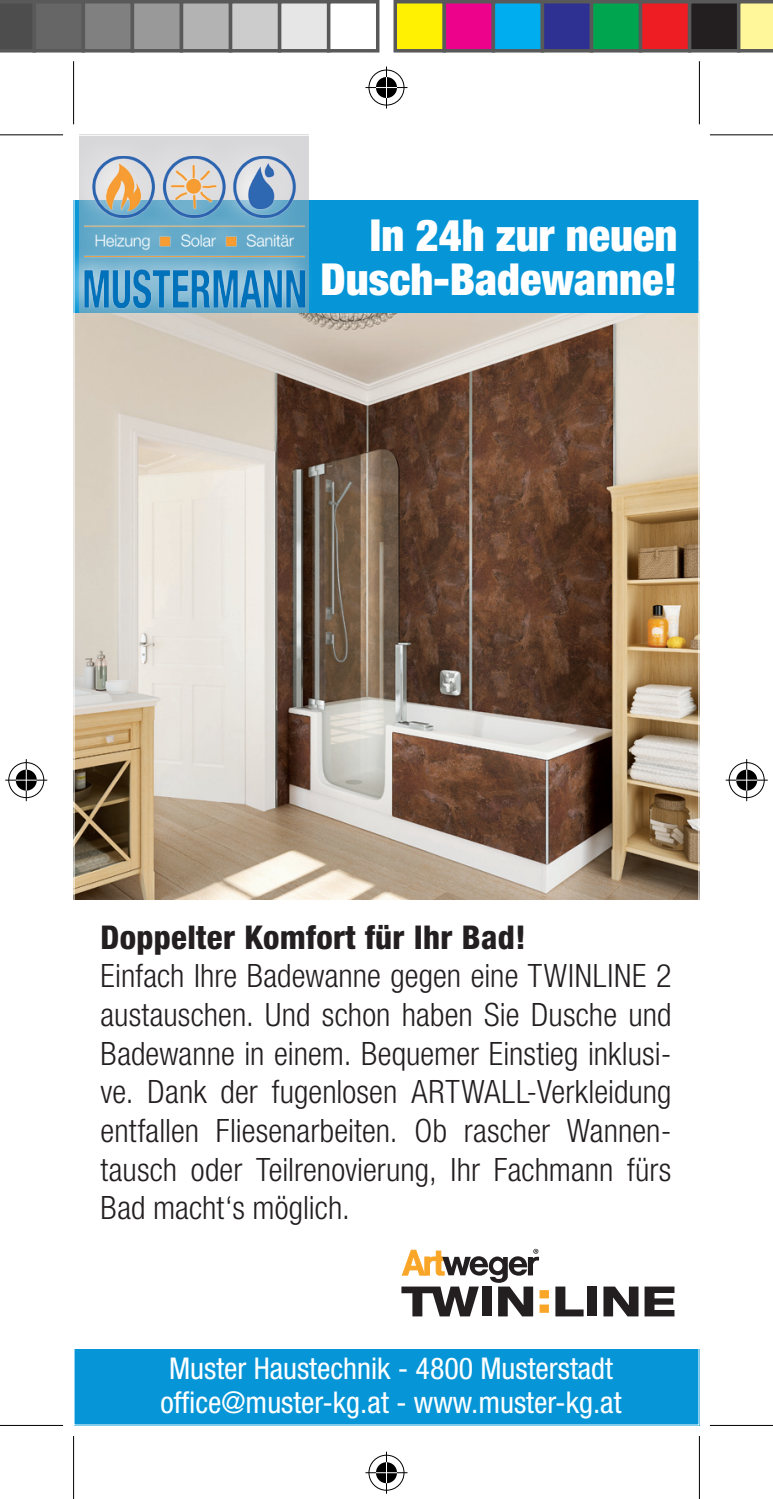
<style>
.page{position:relative;width:773px;height:1499px;background:#fff}
.page>*{position:absolute;margin:0;border:0;box-sizing:border-box;transform-origin:0 0}
.t1{font:900 condensed 44.1px/44.1px "Helvetica Neue LT Std";color:#fff;text-align:right}
.t2{font:800 condensed 32.9px "Helvetica Neue LT Std";letter-spacing:.01em;color:#231f20}
.t3{font:300 condensed 32.2px/38.5px "Helvetica Neue LT Std";color:#231f20;text-align:justify}
.t4{font:condensed 30.1px/33.6px "Helvetica Neue LT Std";color:#fff}
</style>
<div class="page">
<img style="left:76px;top:313px;width:621px;height:586px">
<div style="left:74px;top:200px;width:625px;height:113px;background:#0696d7"></div>
<div style="left:74px;top:135px;width:241px;height:186px;background:#fff;opacity:.75"></div>
<img style="left:84px;top:157px;width:220px;height:152px">
<div style="left:74px;top:1348px;width:625px;height:77px;background:#0696d7"></div>
<div style="left:539px;top:1304px;width:9px;height:8px;background:#f9a628"></div>
<div style="left:539px;top:1289px;width:9px;height:9px;background:#f9a628"></div>
<svg style="left:555px;top:1286px;width:28px;height:30px"></svg>
<div style="left:587px;top:1286px;width:10px;height:30px;background:#231f20"></div>
<svg style="left:603px;top:1286px;width:35px;height:30px"></svg>
<svg style="left:644px;top:1286px;width:30px;height:30px"></svg>
<svg style="left:401px;top:1248px;width:137px;height:68px"></svg>
<svg style="left:0;top:135px;width:63px;height:1px"></svg>
<svg style="left:710px;top:135px;width:62px;height:1px"></svg>
<svg style="left:0;top:1425px;width:63px;height:1px"></svg>
<svg style="left:709px;top:1425px;width:63px;height:1px"></svg>
<div style="left:71px;top:61px;width:5px;height:63px;background:#f3f3f3"></div>
<div style="left:71px;top:1435px;width:5px;height:63px;background:#f3f3f3"></div>
<svg style="left:699px;top:61px;width:1px;height:63px"></svg>
<svg style="left:699px;top:1436px;width:1px;height:62px"></svg>
<hr style="left:0;top:134px;width:63px;height:1px;background:#000">
<hr style="left:709px;top:134px;width:63px;height:1px;background:#000">
<hr style="left:0;top:1424px;width:63px;height:1px;background:#000">
<hr style="left:709px;top:1424px;width:63px;height:1px;background:#000">
<hr style="left:73px;top:61px;width:1px;height:63px;background:#000">
<hr style="left:73px;top:1435px;width:1px;height:63px;background:#000">
<hr style="left:698px;top:61px;width:1px;height:63px;background:#000">
<hr style="left:698px;top:1435px;width:1px;height:63px;background:#000">
<div style="left:366px;top:68px;width:40px;height:39px;border:4px solid #fff;border-radius:50%"></div>
<svg style="left:366px;top:85px;width:41px;height:5px"></svg>
<svg style="left:384px;top:68px;width:4px;height:39px"></svg>
<div style="left:373px;top:75px;width:26px;height:25px;border:4px solid #fff;border-radius:50%"></div>
<div style="left:368px;top:70px;width:36px;height:35px;border:1px solid #000;border-radius:50%"></div>
<hr style="left:365px;top:87px;width:42px;height:1px;background:#000">
<hr style="left:385px;top:67px;width:2px;height:42px;background:#000">
<div style="left:376px;top:77px;width:21px;height:21px;background:#000;border-radius:50%"></div>
<svg style="left:376px;top:87px;width:21px;height:1px"></svg>
<hr style="left:385px;top:77px;width:2px;height:21px;background:#fff">
<div style="left:366px;top:1452px;width:40px;height:39px;border:4px solid #fff;border-radius:50%"></div>
<svg style="left:365px;top:1470px;width:42px;height:4px"></svg>
<hr style="left:384px;top:1451px;width:4px;height:42px;background:#fff">
<div style="left:373px;top:1459px;width:26px;height:25px;border:4px solid #fff;border-radius:50%"></div>
<div style="left:368px;top:1454px;width:36px;height:36px;border:1px solid #000;border-radius:50%"></div>
<hr style="left:365px;top:1471px;width:42px;height:1px;background:#000">
<hr style="left:385px;top:1451px;width:2px;height:42px;background:#000">
<svg style="left:376px;top:1461px;width:21px;height:21px"></svg>
<svg style="left:376px;top:1471px;width:21px;height:1px"></svg>
<hr style="left:385px;top:1461px;width:2px;height:21px;background:#fff">
<div style="left:7px;top:760px;width:39px;height:39px;border:4px solid #fff;border-radius:50%"></div>
<svg style="left:5px;top:777px;width:42px;height:5px"></svg>
<svg style="left:24px;top:759px;width:4px;height:42px"></svg>
<div style="left:14px;top:767px;width:25px;height:25px;border:4px solid #fff;border-radius:50%"></div>
<div style="left:8px;top:762px;width:36px;height:36px;border:1px solid #000;border-radius:50%"></div>
<hr style="left:5px;top:779px;width:42px;height:1px;background:#000">
<hr style="left:26px;top:759px;width:1px;height:42px;background:#000">
<svg style="left:16px;top:769px;width:21px;height:21px"></svg>
<div style="left:726px;top:760px;width:39px;height:39px;border:4px solid #fff;border-radius:50%"></div>
<svg style="left:725px;top:777px;width:42px;height:5px"></svg>
<svg style="left:744px;top:759px;width:4px;height:42px"></svg>
<div style="left:733px;top:767px;width:25px;height:25px;border:4px solid #fff;border-radius:50%"></div>
<div style="left:728px;top:762px;width:36px;height:36px;border:1px solid #000;border-radius:50%"></div>
<hr style="left:725px;top:779px;width:42px;height:1px;background:#000">
<hr style="left:745px;top:759px;width:1px;height:42px;background:#000">
<svg style="left:735px;top:769px;width:21px;height:21px"></svg>
<svg style="left:0;top:0;width:33px;height:53px;background:#505050"></svg>
<div style="left:34px;top:2px;width:49px;height:49px;background:#666"></div>
<div style="left:33px;top:0;width:52px;height:53px;border:4px solid #595959"></div>
<div style="left:83px;top:2px;width:49px;height:49px;background:#808080"></div>
<div style="left:82px;top:0;width:52px;height:53px;border:4px solid #595959"></div>
<div style="left:132px;top:2px;width:49px;height:49px;background:#999"></div>
<div style="left:131px;top:0;width:52px;height:53px;border:4px solid #595959"></div>
<div style="left:181px;top:2px;width:49px;height:49px;background:#b3b3b3"></div>
<div style="left:180px;top:0;width:52px;height:53px;border:4px solid #595959"></div>
<div style="left:230px;top:2px;width:49px;height:49px;background:#ccc"></div>
<div style="left:229px;top:0;width:52px;height:53px;border:4px solid #595959"></div>
<div style="left:279px;top:2px;width:49px;height:49px;background:#e6e6e6"></div>
<div style="left:278px;top:0;width:52px;height:53px;border:4px solid #595959"></div>
<div style="left:327px;top:0;width:52px;height:53px;border:4px solid #595959"></div>
<div style="left:395px;top:2px;width:49px;height:49px;background:#fff101"></div>
<div style="left:393px;top:0;width:53px;height:53px;border:4px solid #595959"></div>
<div style="left:444px;top:2px;width:49px;height:49px;background:#ed028c"></div>
<div style="left:442px;top:0;width:53px;height:53px;border:4px solid #595959"></div>
<div style="left:493px;top:2px;width:49px;height:49px;background:#00aeef"></div>
<div style="left:491px;top:0;width:53px;height:53px;border:4px solid #595959"></div>
<div style="left:542px;top:2px;width:49px;height:49px;background:#2e3092"></div>
<div style="left:540px;top:0;width:53px;height:53px;border:4px solid #595959"></div>
<div style="left:591px;top:2px;width:49px;height:49px;background:#00a54f"></div>
<div style="left:589px;top:0;width:53px;height:53px;border:4px solid #595959"></div>
<div style="left:640px;top:2px;width:49px;height:49px;background:#ee1d23"></div>
<div style="left:638px;top:0;width:53px;height:53px;border:4px solid #595959"></div>
<div style="left:689px;top:2px;width:49px;height:49px;background:#231f20"></div>
<div style="left:687px;top:0;width:53px;height:53px;border:4px solid #595959"></div>
<svg style="left:736px;top:0;width:36px;height:53px;background:#d6d08a"></svg>
<h1 class="t1" style="left:320px;top:213px;width:358px">In 24h zur neuen<br>Dusch-Badewanne!</h1>
<p class="t2" style="left:101px;top:916px;width:427px">Doppelter Komfort für Ihr Bad!</p>
<p class="t3" style="left:101px;top:956px;width:572px">Einfach Ihre Badewanne gegen eine TWINLINE 2 austauschen. Und schon haben Sie Dusche und Badewanne in einem. Bequemer Einstieg inklusi&shy;ve. Dank der fugenlosen ARTWALL-Verkleidung entfallen Fliesenarbeiten. Ob rascher Wannen&shy;tausch oder Teilrenovierung, Ihr Fachmann fürs Bad macht‘s möglich.</p>
<p class="t4" style="left:160px;top:1351px;width:462px">Muster Haustechnik - 4800 Musterstadt office@muster-kg.at - www.muster-kg.at</p>
</div>
